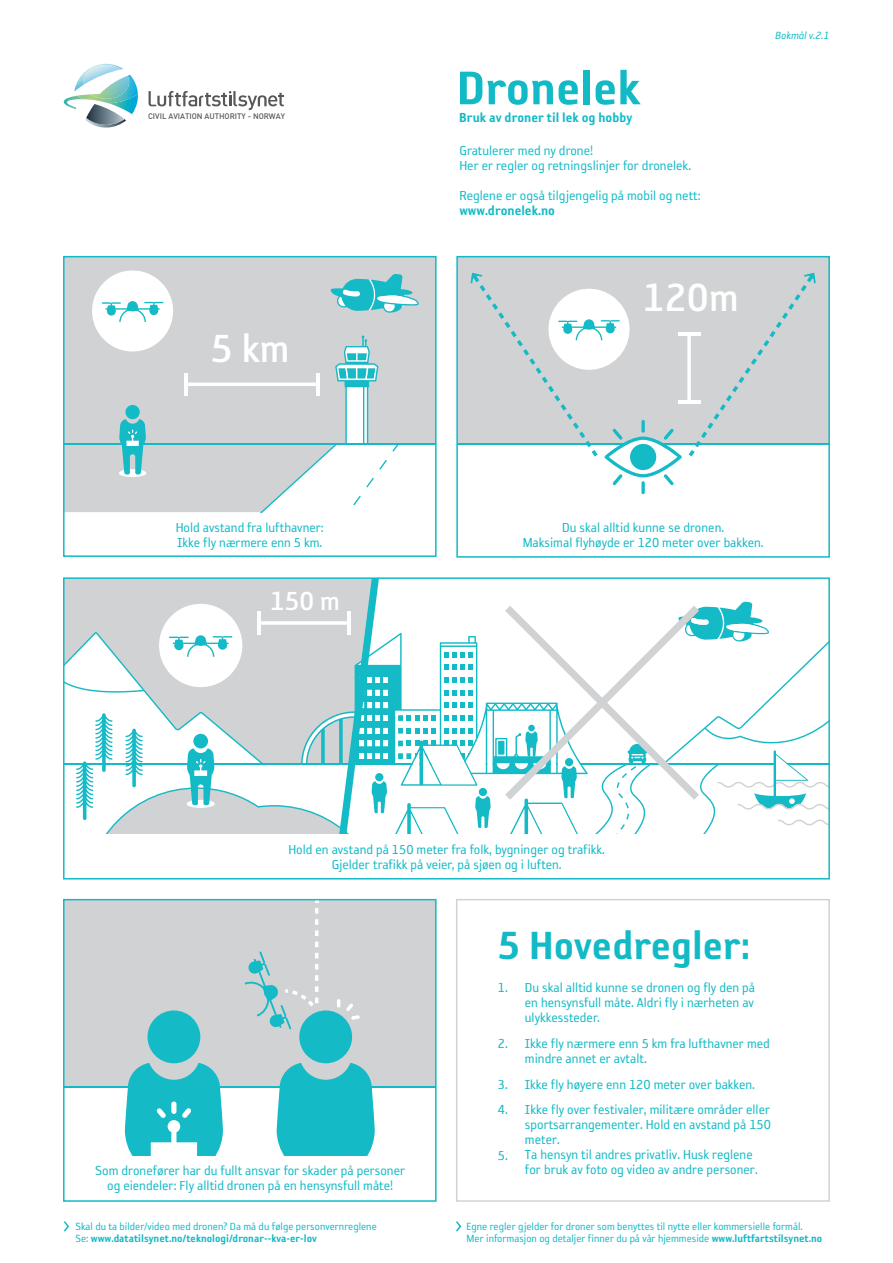
<style>
.page{position:relative;width:893px;height:1263px;background:#fff}
.page>*{position:absolute;margin:0;border:0;box-sizing:border-box;transform-origin:0 0}
.t1{font:54px "Reykjavik One OT C Gauge";color:#12bac6}
.t2{font:45px "Reykjavik One OT C Gauge";color:#12bac6}
.t3{font:45px "Reykjavik One OT B Gauge";color:#fff}
.t4{font:30px "Reykjavik One OT B Gauge";color:#fff}
.t5{font:15px/15px "Reykjavik One OT A Gauge";color:#12bac6;text-align:justify}
.t6{font:15px "Reykjavik One OT C Gauge";color:#12bac6}
.t7{font:12px/12px "Reykjavik One OT A Gauge";color:#12bac6}
.t8{font:12px "Reykjavik One OT C Gauge";color:#12bac6}
.t9{font:italic 12px "Reykjavik One OT A Gauge";color:#12bac6}
.t10{font:500 7.95px "DIN";letter-spacing:-.005em;color:#57585a}
.s1{font-family:"Reykjavik One OT A Gauge"}
.s2{font-family:"Reykjavik One OT C Gauge"}
</style>
<div class="page">
<svg style="left:66px;top:580px;width:761px;height:254px"></svg>
<div style="left:63px;top:577px;width:767px;height:302px;border:2px solid #12bac6"></div>
<div style="left:64px;top:900px;width:372px;height:255px;background:#d1d2d4"></div>
<div style="left:64px;top:1087px;width:372px;height:68px;background:#fff"></div>
<hr style="left:64px;top:1086px;width:372px;height:2px;background:#14bac6">
<div style="left:147px;top:1010px;width:53px;height:53px;background:#14bac6;border-radius:50%"></div>
<svg style="left:125px;top:1063px;width:98px;height:92px"></svg>
<div style="left:299px;top:1010px;width:53px;height:53px;background:#14bac6;border-radius:50%"></div>
<svg style="left:277px;top:1063px;width:98px;height:92px;background:#2ebec8"></svg>
<svg style="left:245px;top:908px;width:73px;height:121px"></svg>
<svg style="left:337px;top:999px;width:3px;height:8px"></svg>
<svg style="left:346px;top:1003px;width:14px;height:17px"></svg>
<div style="left:63px;top:899px;width:374px;height:303px;border:2px solid #12bac6"></div>
<div style="left:457px;top:257px;width:372px;height:187px;background:#d1d2d4"></div>
<hr style="left:457px;top:444px;width:372px;height:1px;background:#14bac6">
<svg style="left:641px;top:481px;width:4px;height:13px"></svg>
<svg style="left:468px;top:272px;width:350px;height:213px"></svg>
<div style="left:456px;top:256px;width:374px;height:302px;border:2px solid #12bac6"></div>
<div style="left:66px;top:259px;width:368px;height:253px;background:#d1d2d4"></div>
<svg style="left:188px;top:382px;width:67px;height:4px"></svg>
<hr style="left:185px;top:373px;width:3px;height:22px;background:#fff">
<div style="left:92px;top:270px;width:81px;height:81px;background:#fff;border-radius:50%"></div>
<svg style="left:102px;top:301px;width:61px;height:21px"></svg>
<svg style="left:330px;top:274px;width:89px;height:39px;background:#7dccd2"></svg>
<hr style="left:64px;top:444px;width:372px;height:1px;background:#14bac6">
<svg style="left:255px;top:335px;width:179px;height:177px"></svg>
<svg style="left:119px;top:469px;width:27px;height:8px"></svg>
<div style="left:125px;top:405px;width:15px;height:14px;background:#14bac6;border-radius:50%"></div>
<svg style="left:119px;top:419px;width:27px;height:55px"></svg>
<div style="left:63px;top:256px;width:374px;height:301px;border:2px solid #12bac6"></div>
<div style="left:456px;top:899px;width:374px;height:303px;border:2px solid #d1d2d4"></div>
<svg style="left:149px;top:91px;width:135px;height:19px"></svg>
<svg style="left:64px;top:64px;width:74px;height:64px"></svg>
<img style="left:83px;top:65px;width:38px;height:20px">
<svg style="left:63px;top:1221px;width:6px;height:11px"></svg>
<svg style="left:456px;top:1221px;width:6px;height:11px"></svg>
<p class="t10" style="left:148px;top:111px;width:139px">CIVIL AVIATION AUTHORITY - NORWAY</p>
<p class="t3" style="left:211px;top:325px;width:80px">5 km</p>
<p class="t5" style="left:176px;top:520px;width:150px">Hold avstand fra lufthavner:</p>
<p class="t5" style="left:177px;top:535px;width:147px">Ikke fly nærmere enn 5 km.</p>
<p class="t4" style="left:270px;top:586px;width:71px">150 m</p>
<p class="t1" style="left:457px;top:59px;width:185px">Dronelek</p>
<p class="t6" style="left:459px;top:110px;width:175px">Bruk av droner til lek og hobby</p>
<p class="t5" style="left:459px;top:143px;width:135px">Gratulerer med ny drone!</p>
<p class="t5" style="left:459px;top:158px;width:233px">Her er regler og retningslinjer for dronelek.</p>
<p class="t5" style="left:459px;top:188px;width:243px">Reglene er også tilgjengelig på mobil og nett:</p>
<p class="t6" style="left:459px;top:202px;width:97px">www.dronelek.no</p>
<p class="t3" style="left:643px;top:274px;width:98px">120m</p>
<p class="t9" style="left:775px;top:30px;width:55px">Bokmål v.2.1</p>
<p class="t5" style="left:562px;top:520px;width:164px">Du skal alltid kunne se dronen.</p>
<p class="t5" style="left:523px;top:535px;width:242px">Maksimal flyhøyde er 120 meter over bakken.</p>
<p class="t5" style="left:288px;top:842px;width:318px">Hold en avstand på 150 meter fra folk, bygninger og trafikk.</p>
<p class="t5" style="left:332px;top:857px;width:231px">Gjelder trafikk på veier, på sjøen og i luften.</p>
<p class="t5" style="left:95px;top:1163px;width:311px">Som dronefører har du fullt ansvar for skader på personer</p>
<p class="t5" style="left:107px;top:1178px;width:287px">og eiendeler: Fly alltid dronen på en hensynsfull måte!</p>
<p class="t7" style="left:75px;top:1220px;width:303px">Skal du ta bilder/video med dronen? Da må du følge personvernreglene</p>
<p class="t8" style="left:75px;top:1232px;width:243px"><span class="s1">Se:</span> www.datatilsynet.no/teknologi/dronar--kva-er-lov</p>
<p class="t2" style="left:498px;top:922px;width:254px">5 Hovedregler:</p>
<p class="t5" style="left:525px;top:980px;width:232px;text-indent:-27px">1. Du skal alltid kunne se dronen og fly den på en hensynsfull måte. Aldri fly i nærheten av ulykkessteder.</p>
<p class="t5" style="left:525px;top:1036px;width:247px;text-indent:-27px">2. Ikke fly nærmere enn 5 km fra lufthavner med mindre annet er avtalt.</p>
<p class="t5" style="left:498px;top:1076px;width:259px">3. Ikke fly høyere enn 120 meter over bakken.</p>
<p class="t5" style="left:525px;top:1102px;width:248px;text-indent:-27px">4. Ikke fly over festivaler, militære områder eller sportsarrangementer. Hold en avstand på 150 meter.</p>
<p class="t5" style="left:525px;top:1147px;width:234px">Ta hensyn til andres privatliv. Husk reglene for bruk av foto og video av andre personer.</p>
<p class="t7" style="left:467px;top:1220px;width:357px">Egne regler gjelder for droner som benyttes til nytte eller kommersielle formål.<br>Mer informasjon og detaljer finner du på vår hjemmeside <span class="s2">www.luftfartstilsynet.no</span></p>
</div>
